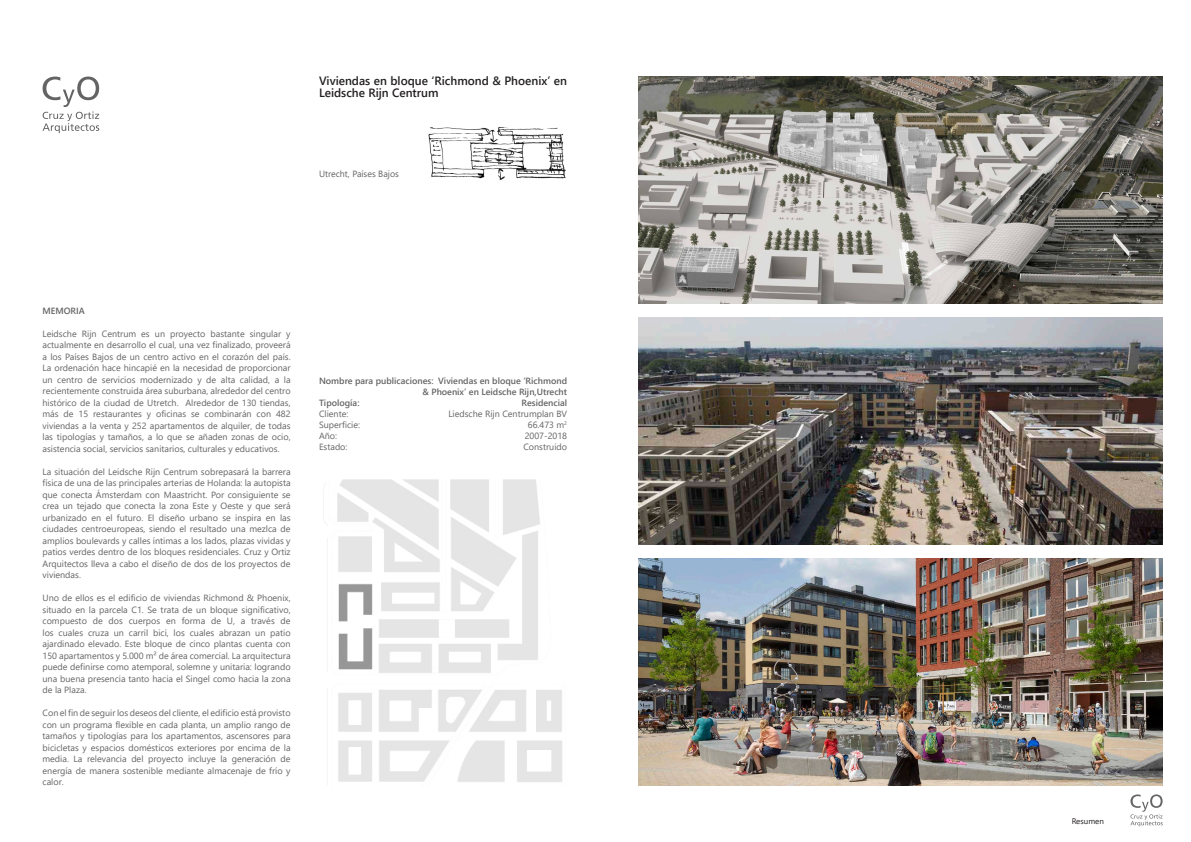
<style>
.page{position:relative;width:1191px;height:842px;background:#fff}
.page>*{position:absolute;margin:0;border:0;box-sizing:border-box;transform-origin:0 0}
.t1{font:600 12px/12px "Segoe UI";color:#231f20}
.t2{font:9px/11.5px "Segoe UI";color:#646464;text-align:justify}
.t3{font:600 9px/11px "Segoe UI";color:#646464;text-align:right}
.t4{font:8px "Segoe UI";color:#231f20}
</style>
<div class="page">
<img style="left:428px;top:127px;width:138px;height:53px">
<img style="left:638px;top:77px;width:524px;height:226px">
<img style="left:638px;top:317px;width:524px;height:227px">
<img style="left:638px;top:558px;width:524px;height:227px">
<img style="left:337px;top:479px;width:225px;height:303px">
<svg style="left:43px;top:77px;width:56px;height:56px"></svg>
<svg style="left:1130px;top:794px;width:32px;height:32px"></svg>
<p class="t1" style="left:319px;top:74px;width:249px">Viviendas en bloque ‘Richmond &amp; Phoenix’ en<br>Leidsche Rijn Centrum</p>
<p class="t2" style="left:319px;top:167px;width:81px">Utrecht, Países Bajos</p>
<p class="t3" style="left:43px;top:304px;width:44px">MEMORIA</p>
<p class="t2" style="left:43px;top:327px;width:250px">Leidsche Rijn Centrum es un proyecto bastante singular y actualmente en desarrollo el cual, una vez finalizado, proveerá a los Países Bajos de un centro activo en el corazón del país.<br>La ordenación hace hincapié en la necesidad de proporcionar un centro de servicios modernizado y de alta calidad, a la recientemente construida área suburbana, alrededor del centro histórico de la ciudad de Utretch. Alrededor de 130 tiendas, más de 15 restaurantes y oficinas se combinarán con 482 viviendas a la venta y 252 apartamentos de alquiler, de todas las tipologías y tamaños, a lo que se añaden zonas de ocio, asistencia social, servicios sanitarios, culturales y educativos.</p>
<p class="t2" style="left:43px;top:465px;width:250px">La situación del Leidsche Rijn Centrum sobrepasará la barrera física de una de las principales arterias de Holanda: la autopista que conecta Ámsterdam con Maastricht. Por consiguiente se crea un tejado que conecta la zona Este y Oeste y que será urbanizado en el futuro. El diseño urbano se inspira en las ciudades centroeuropeas, siendo el resultado una mezlca de amplios boulevards y calles íntimas a los lados, plazas vividas y patios verdes dentro de los bloques residenciales. Cruz y Ortiz Arquitectos lleva a cabo el diseño de dos de los proyectos de viviendas.</p>
<p class="t2" style="left:43px;top:591px;width:250px">Uno de ellos es el edificio de viviendas Richmond &amp; Phoenix, situado en la parcela C1. Se trata de un bloque significativo, compuesto de dos cuerpos en forma de U, a través de los cuales cruza un carril bici, los cuales abrazan un patio ajardinado elevado. Este bloque de cinco plantas cuenta con 150 apartamentos y 5.000 m² de área comercial. La arquitectura puede definirse como atemporal, solemne y unitaria: logrando una buena presencia tanto hacia el Singel como hacia la zona de la Plaza.</p>
<p class="t2" style="left:43px;top:706px;width:250px">Con el fin de seguir los deseos del cliente, el edificio está provisto con un programa flexible en cada planta, un amplio rango de tamaños y tipologías para los apartamentos, ascensores para bicicletas y espacios domésticos exteriores por encima de la media. La relevancia del proyecto incluye la generación de energía de manera sostenible mediante almacenaje de frío y calor.</p>
<p class="t3" style="left:319px;top:375px;width:250px">Nombre para publicaciones: Viviendas en bloque ‘Richmond &amp; Phoenix’ en Leidsche Rijn,Utrecht</p>
<p class="t3" style="left:319px;top:397px;width:42px">Tipología:</p>
<p class="t3" style="left:521px;top:397px;width:47px">Residencial</p>
<p class="t2" style="left:319px;top:408px;width:31px">Cliente:</p>
<p class="t2" style="left:448px;top:408px;width:120px">Liedsche Rijn Centrumplan BV</p>
<p class="t2" style="left:319px;top:419px;width:42px">Superficie:</p>
<p class="t2" style="left:528px;top:419px;width:41px">66.473 m<sup>2</sup></p>
<p class="t2" style="left:319px;top:430px;width:20px">Año:</p>
<p class="t2" style="left:525px;top:430px;width:44px">2007-2018</p>
<p class="t2" style="left:319px;top:441px;width:30px">Estado:</p>
<p class="t2" style="left:523px;top:441px;width:45px">Construido</p>
<p class="t4" style="left:1071px;top:814px;width:34px">Resumen</p>
</div>
